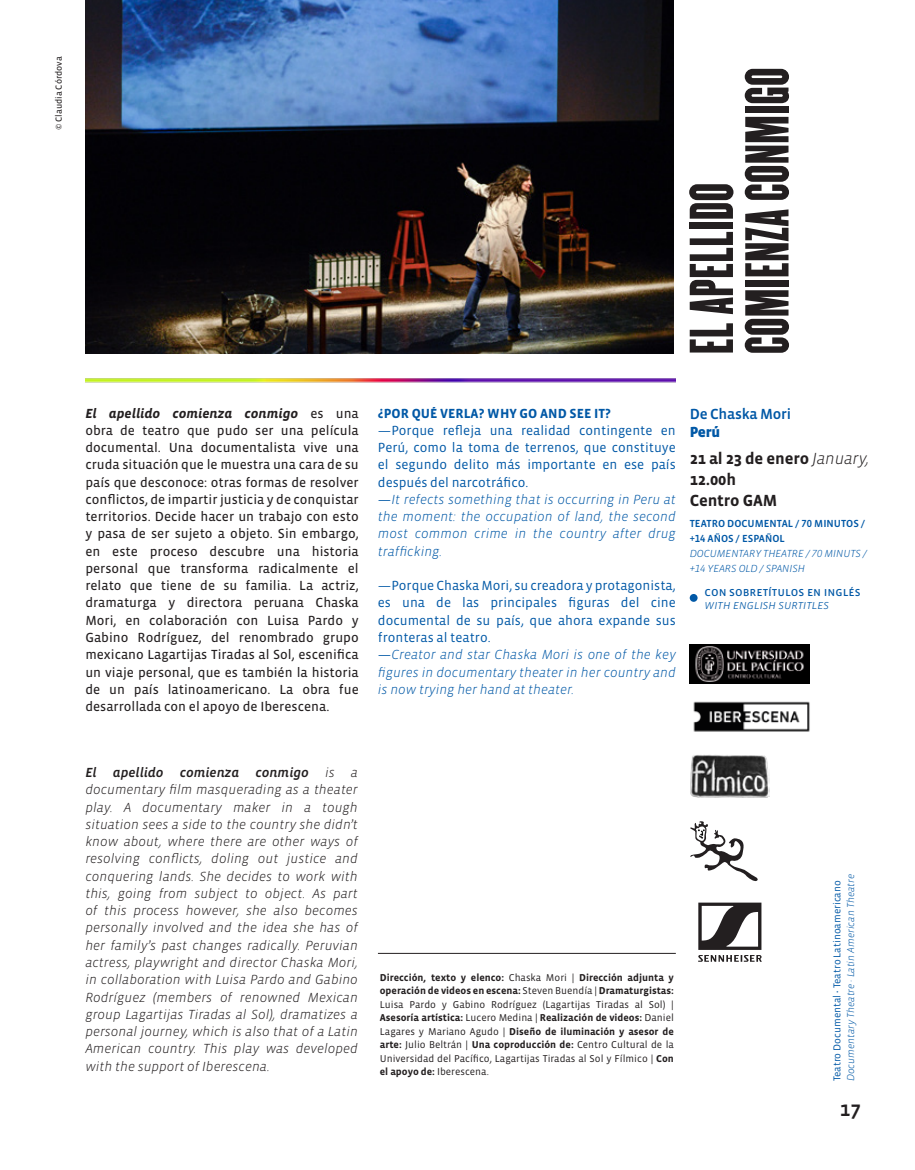
<style>
.page{position:relative;width:915px;height:1170px;background:#fff}
.page>*{position:absolute;margin:0;border:0;box-sizing:border-box;transform-origin:0 0}
.t1{font:54px "Champion HTF Featherweight";letter-spacing:.01em;color:#231f20}
.t2{font:500 21px "Vista Sans OTCE";color:#231f20}
.t3{font:700 16.5px/21px "Vista Sans OTCE";letter-spacing:-.01em;color:#231f20}
.t4{font:500 15px "Vista Sans OTCE";letter-spacing:-.015em;color:#0158a6}
.t5{font:900 15px "Vista Sans OTCE";color:#0158a6}
.t6{font:italic 300 13.5px/17.2px "Vista Sans OTCE";color:#231f20;text-align:justify}
.t7{font:13.5px/17.2px "Vista Sans OTCE";color:#231f20;text-align:justify}
.t8{font:13.5px/17.2px "Vista Sans OTCE";color:#0158a6;text-align:justify}
.t9{font:italic 300 13.5px/17.2px "Vista Sans OTCE";color:#0158a6;text-align:justify}
.t10{font:700 13.5px "Vista Sans OTCE";color:#0158a6}
.t11{font:12.75px "Vista Sans OTCE";color:#0158a6}
.t12{font:italic 300 12.75px "Vista Sans OTCE";color:#0158a6}
.t13{font:italic 300 10.5px/15px "Vista Sans OTCE";color:#0158a6}
.t14{font:500 10.5px/15px "Vista Sans OTCE";color:#0158a6}
.t15{font:10.2px/13.5px "Vista Sans OTCE";color:#231f20;text-align:justify}
.t16{font:italic 300 10.2px "Vista Sans OTCE";color:#0158a6}
.t17{font:10.2px "Vista Sans OTCE";color:#0158a6}
.t18{font:9px "Vista Sans OTCE";color:#231f20}
.s1{font-family:"Vista Sans Alt Bold Ita"}
.s2{font-weight:400;font-style:normal}
.s3{font-weight:300;font-style:italic}
.s4{font-family:"Vista Sans Alt Med Ita";font-weight:400;font-style:normal}
.s5{font-weight:700}
.s6{font-family:"Vista Sans Med"}
</style>
<div class="page">
<img style="left:85px;top:0;width:588px;height:354px">
<hr style="left:378px;top:952px;width:297px;height:1px;background:#231f20">
<img style="left:85px;top:379px;width:589px;height:4px">
<img style="left:693px;top:701px;width:117px;height:31px">
<img style="left:689px;top:644px;width:120px;height:39px">
<svg style="left:690px;top:821px;width:68px;height:61px"></svg>
<img style="left:690px;top:755px;width:79px;height:43px">
<svg style="left:698px;top:902px;width:63px;height:59px"></svg>
<div style="left:689px;top:594px;width:8px;height:7px;background:#0158a6;border-radius:50%"></div>
<p class="t18" style="left:53px;top:130px;width:75px;rotate:-90deg">© Claudia Córdova</p>
<p class="t1" style="left:678px;top:354px;width:172px;rotate:-90deg">EL APELLIDO</p>
<p class="t1" style="left:733px;top:354px;width:288px;rotate:-90deg">COMIENZA CONMIGO</p>
<p class="t7" style="left:85px;top:404px;width:275px"><span class="s1">El apellido comienza conmigo</span> es una obra de teatro que pudo ser una película documental. Una documentalista vive una cruda situación que le muestra una cara de su país que desconoce: otras formas de resolver conflictos, de impartir justicia y de conquistar territorios. Decide hacer un trabajo con esto y pasa de ser sujeto a objeto. Sin embargo, en este proceso descubre una historia personal que transforma radicalmente el relato que tiene de su familia. La actriz, dramaturga y directora peruana Chaska Mori, en colaboración con Luisa Pardo y Gabino Rodríguez, del renombrado grupo mexicano Lagartijas Tiradas al Sol, escenifica un viaje personal, que es también la historia de un país latinoamericano. La obra fue desarrollada con el apoyo de Iberescena.</p>
<p class="t10" style="left:378px;top:405px;width:234px">¿POR QUÉ VERLA? WHY GO AND SEE IT?</p>
<p class="t8" style="left:378px;top:421px;width:299px">—Porque refleja una realidad contingente en Perú, como la toma de terrenos, que constituye el segundo delito más importante en ese país después del narcotráfico.</p>
<p class="t9" style="left:378px;top:490px;width:299px"><span class="s2">—</span>It refects something that is occurring in Peru at the moment: the occupation of land, the second most common crime in the country after drug trafficking.</p>
<p class="t8" style="left:378px;top:577px;width:299px">—Porque Chaska Mori, su creadora y protagonista, es una de las principales figuras del cine documental de su país, que ahora expande sus fronteras al teatro.</p>
<p class="t9" style="left:378px;top:646px;width:299px"><span class="s2">—</span>Creator and star Chaska Mori is one of the key figures in documentary theater in her country and is now trying her hand at theater.</p>
<p class="t4" style="left:689px;top:405px;width:103px">De Chaska Mori</p>
<p class="t5" style="left:689px;top:423px;width:32px">Perú</p>
<p class="t3" style="left:689px;top:447px;width:181px">21 al 23 de enero <span class="s3">January,<br></span>12.00h</p>
<p class="t3" style="left:689px;top:489px;width:89px">Centro GAM</p>
<p class="t14" style="left:689px;top:516px;width:177px">TEATRO DOCUMENTAL / 70 MINUTOS / +14 AÑOS / ESPAÑOL</p>
<p class="t13" style="left:689px;top:546px;width:178px">DOCUMENTARY THEATRE / 70 MINUTS / +14 YEARS OLD / SPANISH</p>
<p class="t11" style="left:704px;top:584px;width:157px">con sobretítulos en inglés</p>
<p class="t12" style="left:704px;top:597px;width:126px">with english surtitles</p>
<p class="t6" style="left:85px;top:763px;width:274px"><span class="s4">El apellido comienza conmigo</span> is a documentary film masquerading as a theater play. A documentary maker in a tough situation sees a side to the country she didn’t know about, where there are other ways of resolving conflicts, doling out justice and conquering lands. She decides to work with this, going from subject to object. As part of this process however, she also becomes personally involved and the idea she has of her family’s past changes radically. Peruvian actress, playwright and director Chaska Mori, in collaboration with Luisa Pardo and Gabino Rodríguez (members of renowned Mexican group Lagartijas Tiradas al Sol), dramatizes a personal journey, which is also that of a Latin American country. This play was developed with the support of Iberescena.</p>
<p class="t15" style="left:380px;top:970px;width:295px"><span class="s5">Dirección, texto y elenco:</span> Chaska Mori | <span class="s5">Dirección adjunta y operación de videos en escena:</span> Steven Buendía | <span class="s5">Dramaturgistas:<br></span>Luisa Pardo y Gabino Rodríguez (Lagartijas Tiradas al Sol) | <span class="s5">Asesoría artística:</span> Lucero Medina | <span class="s5">Realización de videos:</span> Daniel Lagares y Mariano Agudo | <span class="s5">Diseño de iluminación y asesor de arte:</span> Julio Beltrán | <span class="s5">Una coproducción de:</span> Centro Cultural de la Universidad del Pacífico, Lagartijas Tiradas al Sol y Fílmico | <span class="s5">Con el apoyo de:</span> Iberescena.</p>
<p class="t17" style="left:831px;top:1081px;width:202px;rotate:-90deg">Teatro Documental <span class="s6">·</span> Teatro Latinoamericano</p>
<p class="t16" style="left:844px;top:1081px;width:209px;rotate:-90deg">Documentary Theatre · Latin American Theatre</p>
<p class="t2" style="left:839px;top:1096px;width:22px">17</p>
</div>
